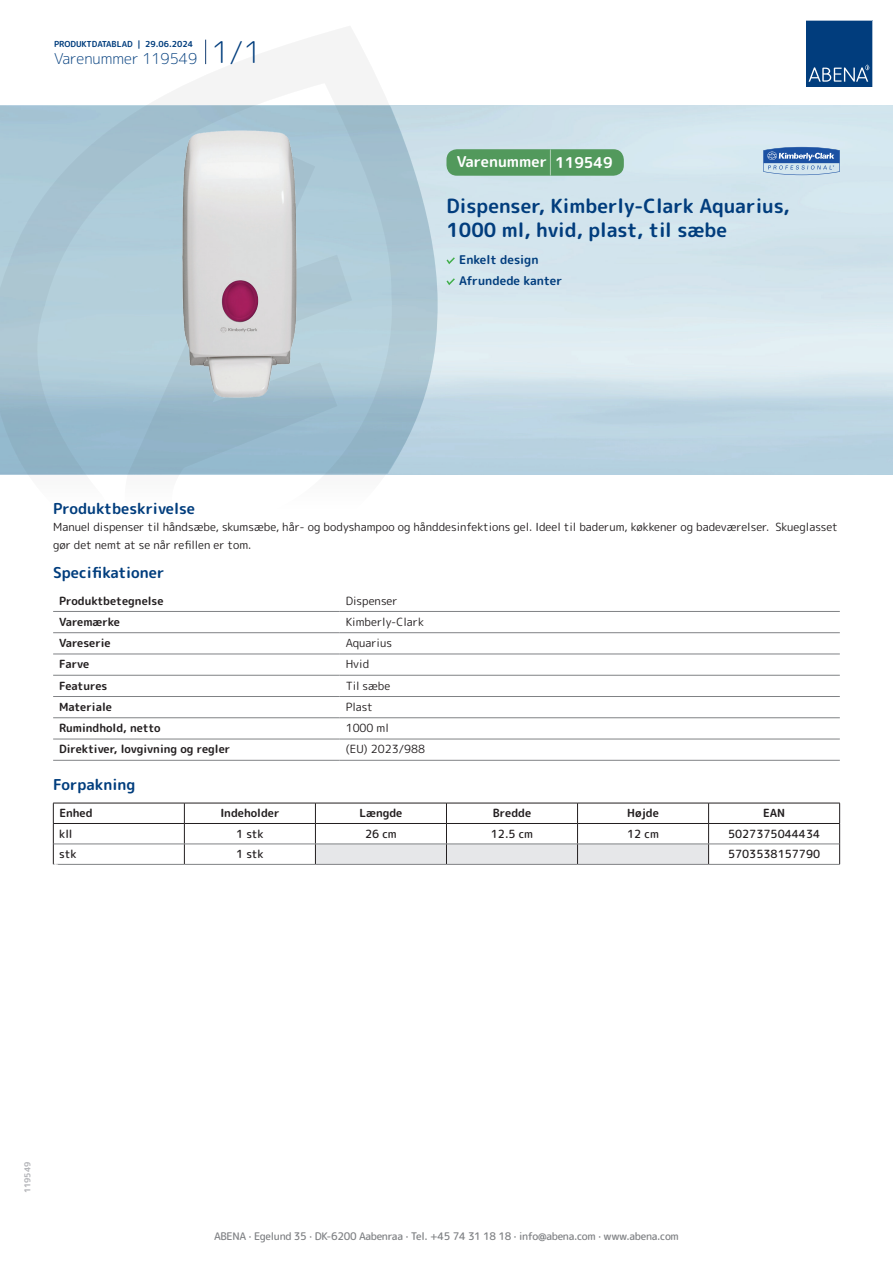
<style>
.page{position:relative;width:893px;height:1263px;background:#fff}
.page>*{position:absolute;margin:0;border:0;box-sizing:border-box;transform-origin:0 0}
.t1{font:700 19.5px/24px "Rounded Mplus 1 c";color:#013d7d}
.t2{font:700 15px "Rounded Mplus 1 c";color:#013d7d}
.t3{font:300 15px "Rounded Mplus 1 c";color:#013d7d}
.t4{font:700 15px "Rounded Mplus 1 c";color:#fff}
.t5{font:700 12px/21px "Rounded Mplus 1 c";color:#013d7d}
.t6{font:11.25px/18px "Rounded Mplus 1 c";color:#231f20}
.t7{font:700 11.25px "Rounded Mplus 1 c";color:#231f20}
.t8{font:500 11.25px "Rounded Mplus 1 c";color:#231f20}
.t9{font:500 10.5px "Rounded Mplus 1 c";letter-spacing:-.03em;color:#808285}
.t10{font:700 10.5px "Rounded Mplus 1 c";color:#fff}
.t11{font:700 8.25px "Rounded Mplus 1 c";color:#013d7d}
.t12{font:700 8.25px "Rounded Mplus 1 c";color:#b2b3b7}
.s1{font-size:30px}
.s2{font-size:25.5px}
</style>
<div class="page">
<svg style="left:0;top:26px;width:439px;height:449px"></svg>
<svg style="left:0;top:106px;width:438px;height:368px;background:#a7c5d4"></svg>
<svg style="left:205px;top:40px;width:1px;height:24px"></svg>
<svg style="left:806px;top:20px;width:67px;height:67px;background:#144b86"></svg>
<img style="left:178px;top:127px;width:122px;height:275px">
<hr style="left:53px;top:611px;width:287px;height:1px;background:#808285">
<hr style="left:340px;top:611px;width:500px;height:1px;background:#808285">
<hr style="left:53px;top:632px;width:287px;height:1px;background:#808285">
<hr style="left:340px;top:632px;width:500px;height:1px;background:#808285">
<hr style="left:53px;top:654px;width:287px;height:1px;background:#808285">
<hr style="left:340px;top:654px;width:500px;height:1px;background:#808285">
<hr style="left:53px;top:675px;width:287px;height:1px;background:#808285">
<hr style="left:340px;top:675px;width:500px;height:1px;background:#808285">
<hr style="left:53px;top:696px;width:287px;height:1px;background:#808285">
<hr style="left:340px;top:696px;width:500px;height:1px;background:#808285">
<hr style="left:53px;top:717px;width:287px;height:1px;background:#808285">
<hr style="left:340px;top:717px;width:500px;height:1px;background:#808285">
<hr style="left:53px;top:739px;width:287px;height:1px;background:#808285">
<hr style="left:340px;top:739px;width:500px;height:1px;background:#808285">
<hr style="left:53px;top:760px;width:287px;height:1px;background:#808285">
<hr style="left:340px;top:760px;width:500px;height:1px;background:#808285">
<hr style="left:53px;top:803px;width:131px;height:1px;background:#231f20">
<hr style="left:184px;top:803px;width:131px;height:1px;background:#231f20">
<hr style="left:709px;top:803px;width:131px;height:1px;background:#231f20">
<hr style="left:53px;top:823px;width:131px;height:1px;background:#231f20">
<hr style="left:184px;top:823px;width:131px;height:1px;background:#231f20">
<hr style="left:709px;top:823px;width:131px;height:1px;background:#231f20">
<svg style="left:53px;top:803px;width:1px;height:61px"></svg>
<svg style="left:184px;top:803px;width:1px;height:61px"></svg>
<svg style="left:315px;top:803px;width:394px;height:61px"></svg>
<svg style="left:839px;top:803px;width:1px;height:61px"></svg>
<hr style="left:54px;top:844px;width:130px;height:1px;background:#808285">
<hr style="left:184px;top:844px;width:131px;height:1px;background:#808285">
<hr style="left:315px;top:844px;width:131px;height:1px;background:#808285">
<hr style="left:446px;top:844px;width:131px;height:1px;background:#808285">
<hr style="left:577px;top:844px;width:132px;height:1px;background:#808285">
<hr style="left:709px;top:844px;width:130px;height:1px;background:#808285">
<hr style="left:53px;top:864px;width:131px;height:1px;background:#808285">
<hr style="left:184px;top:864px;width:131px;height:1px;background:#808285">
<hr style="left:315px;top:864px;width:131px;height:1px;background:#808285">
<hr style="left:446px;top:864px;width:131px;height:1px;background:#808285">
<hr style="left:577px;top:864px;width:132px;height:1px;background:#808285">
<hr style="left:709px;top:864px;width:131px;height:1px;background:#808285">
<svg style="left:446px;top:257px;width:9px;height:7px"></svg>
<svg style="left:446px;top:278px;width:9px;height:7px"></svg>
<div style="left:446px;top:149px;width:178px;height:27px;background:#52995c;border-radius:10px"></div>
<svg style="left:763px;top:147px;width:77px;height:28px;background:#7b9eca"></svg>
<p class="t11" style="left:54px;top:38px;width:141px">PRODUKTDATABLAD | 29.06.2024</p>
<h2 class="t3" style="left:54px;top:48px;width:209px">Varenummer 119549 <span class="s1">1/1</span></h2>
<h2 class="t4" style="left:457px;top:151px;width:157px">Varenummer <span class="s2">|</span> 119549</h2>
<h1 class="t1" style="left:446px;top:194px;width:345px">Dispenser, Kimberly-Clark Aquarius,<br>1000 ml, hvid, plast, til sæbe</h1>
<p class="t5" style="left:459px;top:249px;width:104px">Enkelt design<br>Afrundede kanter</p>
<h2 class="t2" style="left:53px;top:498px;width:143px">Produktbeskrivelse</h2>
<p class="t6" style="left:53px;top:517px;width:786px">Manuel dispenser til håndsæbe, skumsæbe, hår- og bodyshampoo og hånddesinfektions gel. Ideel til baderum, køkkener og badeværelser. Skueglasset gør det nemt at se når refillen er tom.</p>
<h2 class="t2" style="left:53px;top:562px;width:113px">Specifikationer</h2>
<p class="t7" style="left:59px;top:592px;width:106px">Produktbetegnelse</p>
<p class="t6" style="left:346px;top:591px;width:53px">Dispenser</p>
<p class="t7" style="left:59px;top:614px;width:62px">Varemærke</p>
<p class="t6" style="left:346px;top:613px;width:80px">Kimberly-Clark</p>
<p class="t7" style="left:59px;top:635px;width:53px">Vareserie</p>
<p class="t6" style="left:346px;top:634px;width:48px">Aquarius</p>
<p class="t7" style="left:59px;top:656px;width:32px">Farve</p>
<p class="t6" style="left:346px;top:655px;width:25px">Hvid</p>
<p class="t7" style="left:59px;top:678px;width:50px">Features</p>
<p class="t6" style="left:346px;top:676px;width:46px">Til sæbe</p>
<p class="t7" style="left:59px;top:699px;width:54px">Materiale</p>
<p class="t6" style="left:346px;top:698px;width:29px">Plast</p>
<p class="t7" style="left:59px;top:720px;width:103px">Rumindhold, netto</p>
<p class="t6" style="left:346px;top:719px;width:45px">1000 ml</p>
<p class="t7" style="left:59px;top:741px;width:173px">Direktiver, lovgivning og regler</p>
<p class="t6" style="left:346px;top:740px;width:81px">(EU) 2023/988</p>
<h2 class="t2" style="left:53px;top:774px;width:84px">Forpakning</h2>
<p class="t7" style="left:59px;top:805px;width:35px">Enhed</p>
<p class="t7" style="left:220px;top:805px;width:61px">Indeholder</p>
<p class="t7" style="left:359px;top:805px;width:44px">Længde</p>
<p class="t7" style="left:493px;top:805px;width:40px">Bredde</p>
<p class="t7" style="left:627px;top:805px;width:33px">Højde</p>
<p class="t7" style="left:763px;top:805px;width:24px">EAN</p>
<p class="t8" style="left:59px;top:826px;width:15px">kll</p>
<p class="t8" style="left:236px;top:826px;width:29px">1 stk</p>
<p class="t8" style="left:365px;top:826px;width:33px">26 cm</p>
<p class="t8" style="left:491px;top:826px;width:44px">12.5 cm</p>
<p class="t8" style="left:627px;top:826px;width:33px">12 cm</p>
<p class="t8" style="left:728px;top:826px;width:94px">5027375044434</p>
<p class="t8" style="left:59px;top:846px;width:19px">stk</p>
<p class="t8" style="left:236px;top:846px;width:29px">1 stk</p>
<p class="t8" style="left:728px;top:846px;width:94px">5703538157790</p>
<p class="t10" style="left:53px;top:860px;width:7px">*</p>
<p class="t12" style="left:22px;top:1193px;width:33px;rotate:-90deg">119549</p>
<p class="t9" style="left:214px;top:1229px;width:466px">ABENA · Egelund 35 · DK-6200 Aabenraa · Tel. +45 74 31 18 18 · info@abena.com · www.abena.com</p>
</div>
